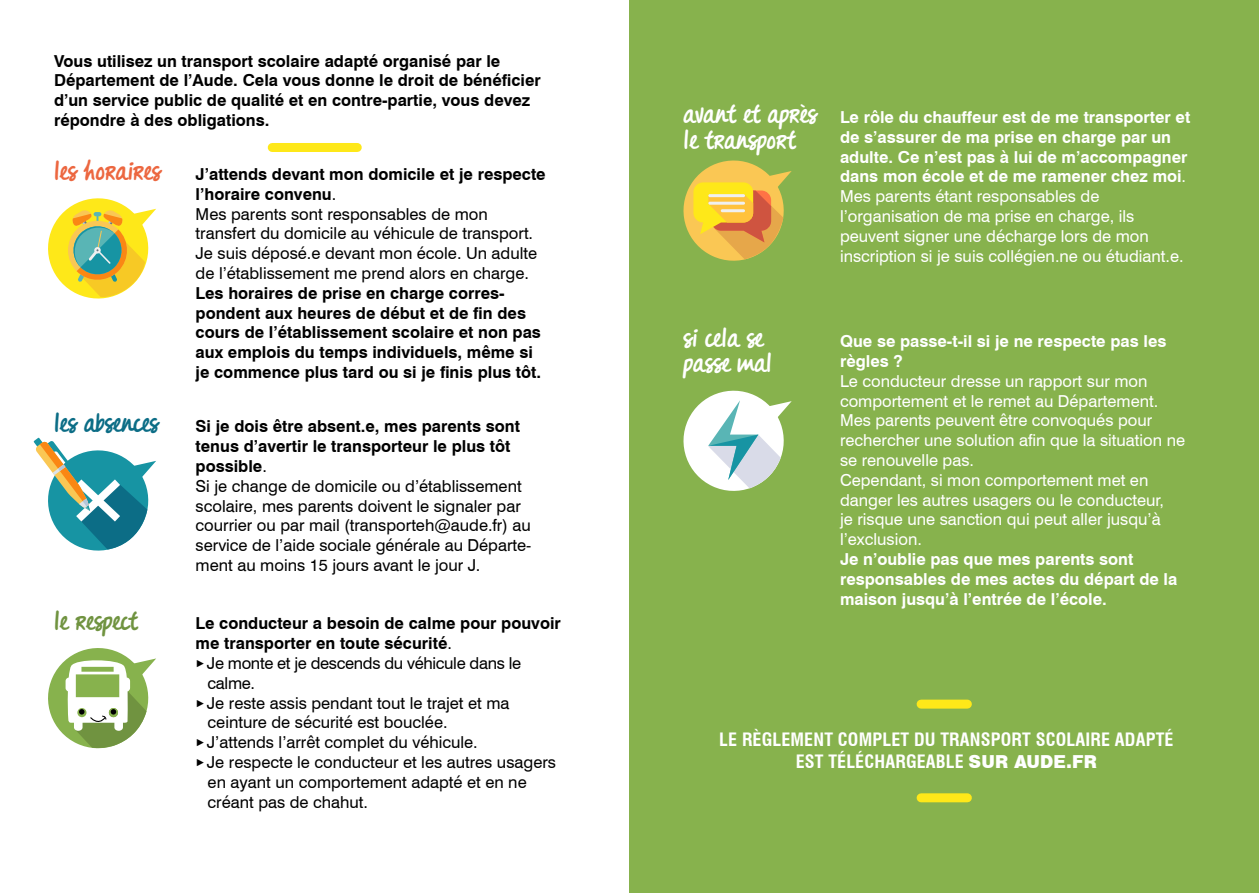
<style>
.page{position:relative;width:1259px;height:893px;background:#fff}
.page>*{position:absolute;margin:0;border:0;box-sizing:border-box;transform-origin:0 0}
.t1{font:700 30px/25.5px "DJB Messy Amanda Goes";color:#fff}
.t2{font:700 30px "DJB Messy Amanda Goes";color:#ec6740}
.t3{font:700 30px "DJB Messy Amanda Goes";color:#0c6d86}
.t4{font:700 30px "DJB Messy Amanda Goes";color:#709340}
.t5{font:700 condensed 18px/21.6px "Swiss 721 BT";letter-spacing:.01em;color:#fff;text-align:center}
.t6{font:16.5px/19.8px "Swiss 721 BT";color:#000}
.t7{font:16.5px/19.8px "Swiss 721 BT";color:#fff}
.t8{font:700 16.5px/19.8px "Swiss 721 BT";color:#000}
.t9{font:700 16.5px/19.8px "Swiss 721 BT";color:#fff}
.t10{font:16.5px "Swiss 721 BT";letter-spacing:-.02em;color:#000}
.s1{font-weight:700}
.s2{font-weight:400}
.s3{font-family:"Swiss 721 BT Black No 2";font-weight:400;font-stretch:normal;font-size:16.5px}
</style>
<div class="page">
<div style="left:629px;top:0;width:630px;height:893px;background:#87b24d"></div>
<div style="left:272px;top:143px;width:85px;height:9px;background:#fee819"></div>
<div style="left:921px;top:700px;width:46px;height:9px;background:#fee819"></div>
<div style="left:921px;top:793px;width:46px;height:9px;background:#fee819"></div>
<svg style="left:48px;top:198px;width:108px;height:101px"></svg>
<svg style="left:34px;top:438px;width:122px;height:113px"></svg>
<svg style="left:683px;top:390px;width:108px;height:101px"></svg>
<svg style="left:683px;top:160px;width:108px;height:101px"></svg>
<hr style="left:708px;top:194px;width:37px;height:3px;background:#f0f0f0;border-radius:2px">
<hr style="left:708px;top:202px;width:37px;height:3px;background:#f0f0f0;border-radius:2px">
<hr style="left:721px;top:209px;width:24px;height:3px;background:#f0f0f0;border-radius:2px">
<svg style="left:48px;top:648px;width:108px;height:101px"></svg>
<p class="t8" style="left:54px;top:50px;width:488px">Vous utilisez un transport scolaire adapté organisé par le Département de l’Aude. Cela vous donne le droit de bénéficier d’un service public de qualité et en contre-partie, vous devez répondre à des obligations.</p>
<h1 class="t2" style="left:54px;top:153px;width:108px">les horaires</h1>
<p class="t6" style="left:196px;top:164px;width:351px"><span class="s1">J’attends devant mon domicile et je respecte l’horaire convenu</span>.<br>Mes parents sont responsables de mon transfert du domicile au véhicule de transport.<br>Je suis déposé.e devant mon école. Un adulte de l’établissement me prend alors en charge.</p>
<p class="t8" style="left:196px;top:283px;width:347px">Les horaires de prise en charge corres&shy;pondent aux heures de début et de fin des cours de l’établissement scolaire et non pas aux emplois du temps individuels, même si je commence plus tard ou si je finis plus tôt.</p>
<p class="t6" style="left:196px;top:416px;width:337px"><span class="s1">Si je dois être absent.e, mes parents sont tenus d’avertir le transporteur le plus tôt possible</span>.<br>Si je change de domicile ou d’établissement scolaire, mes parents doivent le signaler par courrier ou par mail (transporteh@aude.fr) au service de l’aide sociale générale au Départe&shy;ment au moins 15 jours avant le jour J.</p>
<h1 class="t3" style="left:54px;top:405px;width:106px">les absences</h1>
<h1 class="t4" style="left:54px;top:603px;width:85px">le respect</h1>
<p class="t8" style="left:196px;top:613px;width:367px">Le conducteur a besoin de calme pour pouvoir</p>
<p class="t8" style="left:196px;top:633px;width:258px">me transporter en toute sécurité<span class="s2">.</span></p>
<p class="t10" style="left:196px;top:652px;width:327px">► Je monte et je descends du véhicule dans le</p>
<p class="t6" style="left:208px;top:672px;width:49px">calme.</p>
<p class="t6" style="left:196px;top:692px;width:315px">► Je reste assis pendant tout le trajet et ma</p>
<p class="t6" style="left:208px;top:712px;width:241px">ceinture de sécurité est bouclée.</p>
<p class="t6" style="left:196px;top:732px;width:284px">► J’attends l’arrêt complet du véhicule.</p>
<p class="t6" style="left:196px;top:752px;width:362px">► Je respecte le conducteur et les autres usagers</p>
<p class="t6" style="left:208px;top:771px;width:320px">en ayant un comportement adapté et en ne</p>
<p class="t6" style="left:208px;top:791px;width:162px">créant pas de chahut.</p>
<h1 class="t1" style="left:683px;top:103px;width:135px">avant et après le transport</h1>
<p class="t7" style="left:840px;top:107px;width:352px"><span class="s1">Le rôle du chauffeur est de me transporter et de s’assurer de ma prise en charge par un adulte. Ce n’est pas à lui de m’accompagner dans mon école et de me ramener chez moi</span>.<br>Mes parents étant responsables de l’organisation de ma prise en charge, ils peuvent signer une décharge lors de mon inscription si je suis collégien.ne ou étudiant.e.</p>
<h1 class="t1" style="left:683px;top:326px;width:90px">si cela se passe mal</h1>
<p class="t9" style="left:840px;top:331px;width:328px">Que se passe-t-il si je ne respecte pas les règles ?</p>
<p class="t7" style="left:840px;top:370px;width:346px">Le conducteur dresse un rapport sur mon comportement et le remet au Département.<br>Mes parents peuvent être convoqués pour rechercher une solution afin que la situation ne se renouvelle pas.<br>Cependant, si mon comportement met en danger les autres usagers ou le conducteur,<br>je risque une sanction qui peut aller jusqu’à l’exclusion.</p>
<p class="t9" style="left:840px;top:549px;width:339px">Je n’oublie pas que mes parents sont responsables de mes actes du départ de la maison jusqu’à l’entrée de l’école.</p>
<p class="t5" style="left:719px;top:729px;width:456px">LE RÈGLEMENT COMPLET DU TRANSPORT SCOLAIRE ADAPTÉ<br>EST TÉLÉCHARGEABLE <span class="s3">SUR AUDE.FR</span></p>
</div>
